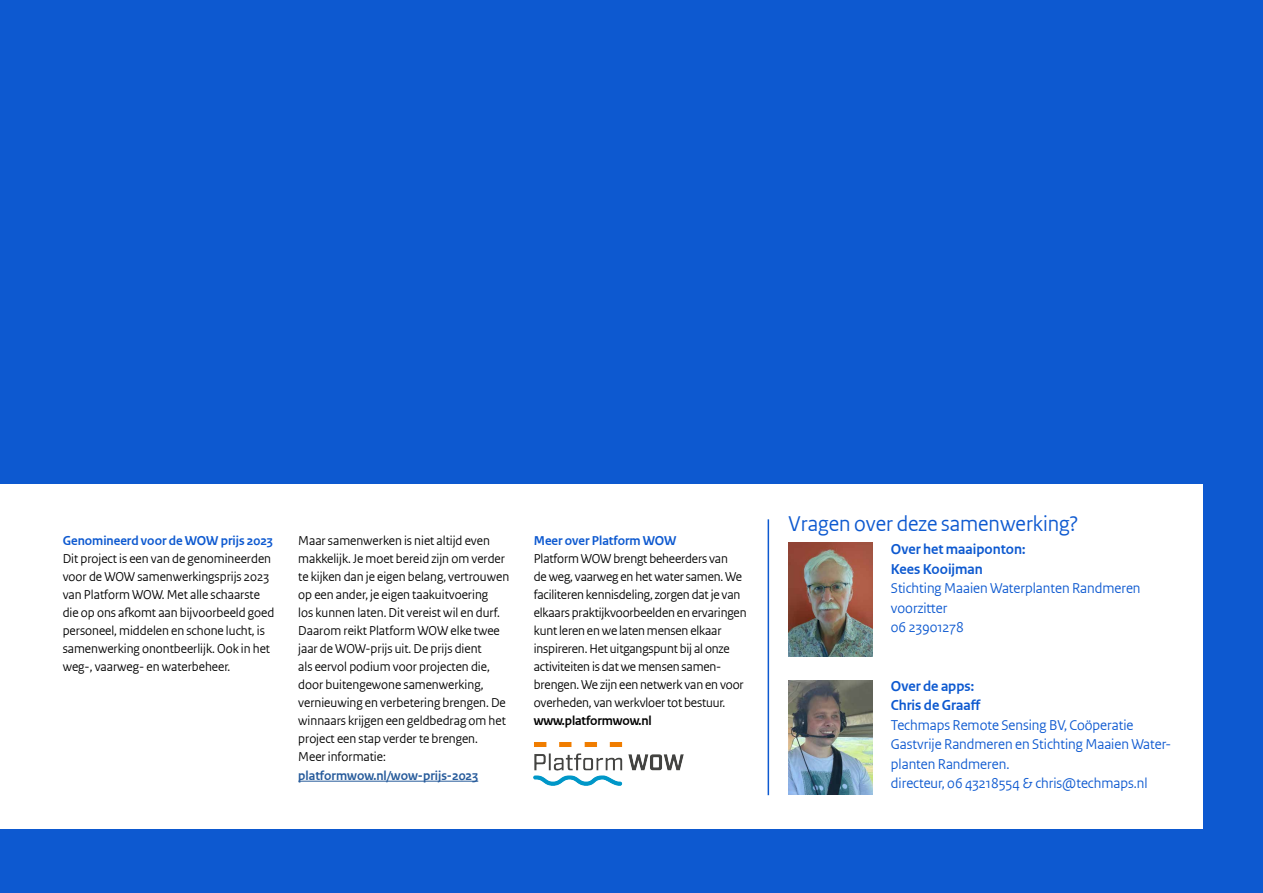
<style>
.page{position:relative;width:1263px;height:893px;background:#0d59d0}
.page>*{position:absolute;margin:0;border:0;box-sizing:border-box;transform-origin:0 0}
.t1{font:22.5px "Rijksoverheid Sans Heading TT";color:#0d59d0}
.t2{font:15px/19.5px "Rijksoverheid Sans Heading TT";color:#0d59d0}
.t3{font:700 15px/19.5px "Rijksoverheid Sans Heading TT";color:#0d59d0}
.t4{font:13.5px/18px "Rijksoverheid Sans Heading TT";color:#000}
.t5{font:700 13.5px "Rijksoverheid Sans Heading TT";color:#0d59d0}
.t6{font:700 13.5px "Rijksoverheid Sans Heading TT";color:#275b9b}
.t7{font:700 13.5px "Rijksoverheid Sans Heading TT";letter-spacing:-.01em;color:#000}
</style>
<div class="page">
<div style="left:794px;top:484px;width:409px;height:345px;background:#fff"></div>
<div style="left:0;top:485px;width:801px;height:344px;background:#fff"></div>
<hr style="left:298px;top:781px;width:180px;height:1px;background:#275b9b">
<hr style="left:768px;top:519px;width:1px;height:276px;background:#0d59d0">
<img style="left:534px;top:742px;width:149px;height:43px">
<img style="left:789px;top:542px;width:84px;height:115px">
<img style="left:789px;top:680px;width:84px;height:115px">
<p class="t5" style="left:63px;top:533px;width:212px">Genomineerd voor de WOW prijs 2023</p>
<p class="t4" style="left:63px;top:549px;width:213px">Dit project is een van de genomineerden voor de WOW samenwerkingsprijs 2023 van Platform WOW. Met alle schaarste die op ons afkomt aan bijvoorbeeld goed personeel, middelen en schone lucht, is samenwerking onontbeerlijk. Ook in het weg-, vaarweg- en waterbeheer.</p>
<p class="t4" style="left:298px;top:531px;width:212px">Maar samenwerken is niet altijd even makkelijk. Je moet bereid zijn om verder te kijken dan je eigen belang, vertrouwen op een ander, je eigen taakuitvoering<br>los kunnen laten. Dit vereist wil en durf.<br>Daarom reikt Platform WOW elke twee jaar de WOW-prijs uit. De prijs dient<br>als eervol podium voor projecten die, door buitengewone samenwerking, vernieuwing en verbetering brengen. De winnaars krijgen een geldbedrag om het project een stap verder te brengen.<br>Meer informatie:</p>
<p class="t6" style="left:298px;top:768px;width:181px">platformwow.nl/wow-prijs-2023</p>
<p class="t5" style="left:534px;top:533px;width:144px">Meer over Platform WOW</p>
<p class="t4" style="left:534px;top:549px;width:214px">Platform WOW brengt beheerders van<br>de weg, vaarweg en het water samen. We faciliteren kennisdeling, zorgen dat je van elkaars praktijkvoorbeelden en ervaringen kunt leren en we laten mensen elkaar inspireren. Het uitgangspunt bij al onze activiteiten is dat we mensen samen&shy;brengen. We zijn een netwerk van en voor overheden, van werkvloer tot bestuur.</p>
<p class="t7" style="left:534px;top:713px;width:119px">www.platformwow.nl</p>
<h1 class="t1" style="left:789px;top:511px;width:291px">Vragen over deze samenwerking?</h1>
<p class="t3" style="left:891px;top:540px;width:136px">Over het maaiponton:<br>Kees Kooijman</p>
<p class="t2" style="left:891px;top:579px;width:251px">Stichting Maaien Waterplanten Randmeren voorzitter<br>06 23901278</p>
<p class="t3" style="left:891px;top:676px;width:91px">Over de apps:<br>Chris de Graaff</p>
<p class="t2" style="left:891px;top:715px;width:282px">Techmaps Remote Sensing BV, Coöperatie Gastvrije Randmeren en Stichting Maaien Water&shy;planten Randmeren.<br>directeur, 06 43218554 &amp; chris@techmaps.nl</p>
</div>
